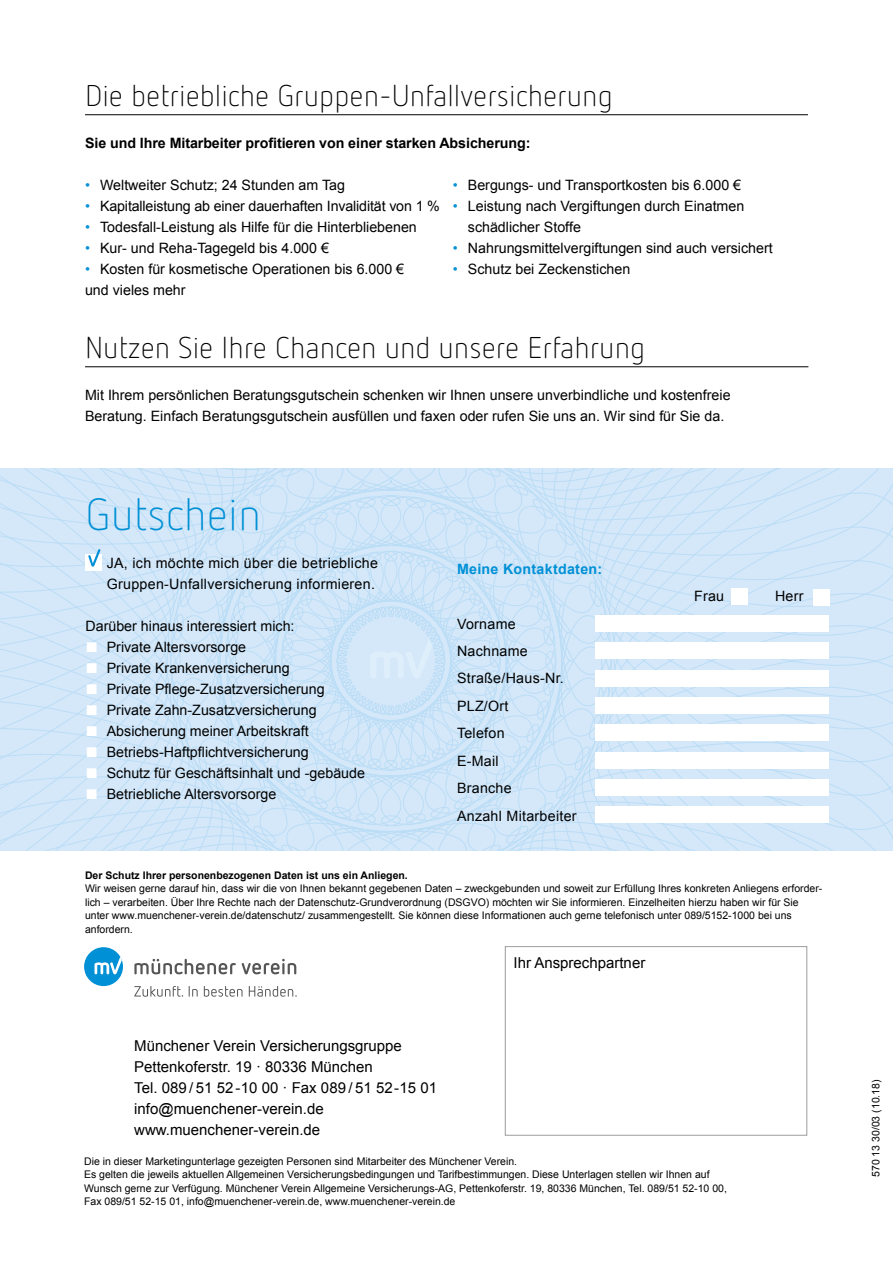
<style>
.page{position:relative;width:893px;height:1263px;background:#fff}
.page>*{position:absolute;margin:0;border:0;box-sizing:border-box;transform-origin:0 0}
.t1{font:300 45px "Netto OT";color:#0090d6}
.t2{font:300 30px "Netto OT";color:#000}
.t3{font:15px/21px "Arial";color:#000}
.t4{font:14.25px/21px "Arial";color:#000}
.t5{font:14.25px/27.5px "Arial";letter-spacing:.02em;color:#000}
.t6{font:700 14.25px "Arial";letter-spacing:-.005em;color:#000}
.t7{font:700 14.25px "Arial";letter-spacing:.02em;color:#0090d6}
.t8{font:10.5px/13.5px "Arial";color:#000}
.t9{font:700 10.5px "Arial";color:#000}
.s1{color:#0090d6}
.s2{font-size:21px;color:#fff}
</style>
<div class="page">
<svg style="left:0;top:468px;width:893px;height:383px;background:#cfe6f8"></svg>
<div style="left:86px;top:554px;width:16px;height:16px;background:#fff"></div>
<svg style="left:88px;top:549px;width:12px;height:18px"></svg>
<div style="left:595px;top:615px;width:234px;height:17px;background:#fff"></div>
<div style="left:595px;top:643px;width:234px;height:16px;background:#fff"></div>
<div style="left:595px;top:670px;width:234px;height:16px;background:#fff"></div>
<div style="left:595px;top:697px;width:234px;height:17px;background:#fff"></div>
<div style="left:595px;top:725px;width:234px;height:16px;background:#fff"></div>
<div style="left:595px;top:752px;width:234px;height:16px;background:#fff"></div>
<div style="left:347px;top:617px;width:88px;height:88px;background:#d4e8f9;border-radius:50%"></div>
<svg style="left:371px;top:639px;width:61px;height:39px"></svg>
<hr style="left:85px;top:114px;width:723px;height:1px;background:#000">
<hr style="left:85px;top:366px;width:723px;height:1px;background:#000">
<div style="left:595px;top:807px;width:234px;height:16px;background:#fff"></div>
<div style="left:595px;top:779px;width:234px;height:17px;background:#fff"></div>
<div style="left:505px;top:946px;width:302px;height:189px;border:1px solid #9c9d9d"></div>
<svg style="left:134px;top:959px;width:102px;height:15px"></svg>
<svg style="left:242px;top:959px;width:54px;height:15px"></svg>
<svg style="left:134px;top:986px;width:49px;height:11px"></svg>
<svg style="left:189px;top:986px;width:9px;height:11px"></svg>
<svg style="left:204px;top:986px;width:39px;height:11px"></svg>
<svg style="left:249px;top:986px;width:48px;height:11px"></svg>
<div style="left:84px;top:947px;width:39px;height:39px;background:#0090d6;border-radius:50%"></div>
<svg style="left:95px;top:957px;width:27px;height:17px"></svg>
<div style="left:813px;top:589px;width:16px;height:16px;background:#fff"></div>
<div style="left:731px;top:588px;width:17px;height:16px;background:#fff"></div>
<h2 class="t2" style="left:85px;top:78px;width:529px">Die betriebliche Gruppen-Unfallversicherung</h2>
<p class="t6" style="left:85px;top:134px;width:447px">Sie und Ihre Mitarbeiter profitieren von einer starken Absicherung:</p>
<p class="t4" style="left:85px;top:175px;width:262px"><span class="s1">•</span> Weltweiter Schutz; 24 Stunden am Tag</p>
<p class="t4" style="left:85px;top:196px;width:356px"><span class="s1">•</span> Kapitalleistung ab einer dauerhaften Invalidität von 1 %</p>
<p class="t4" style="left:85px;top:217px;width:333px"><span class="s1">•</span> Todesfall-Leistung als Hilfe für die Hinterbliebenen</p>
<p class="t4" style="left:85px;top:238px;width:245px"><span class="s1">•</span> Kur- und Reha-Tagegeld bis 4.000 €</p>
<p class="t4" style="left:85px;top:259px;width:321px"><span class="s1">•</span> Kosten für kosmetische Operationen bis 6.000 €</p>
<p class="t4" style="left:85px;top:280px;width:102px">und vieles mehr</p>
<p class="t4" style="left:453px;top:175px;width:290px"><span class="s1">•</span> Bergungs- und Transportkosten bis 6.000 €</p>
<p class="t4" style="left:468px;top:196px;width:278px;text-indent:-15px"><span class="s1">•</span> Leistung nach Vergiftungen durch Einatmen schädlicher Stoffe</p>
<p class="t4" style="left:453px;top:238px;width:321px"><span class="s1">•</span> Nahrungsmittelvergiftungen sind auch versichert</p>
<p class="t4" style="left:453px;top:259px;width:179px"><span class="s1">•</span> Schutz bei Zeckenstichen</p>
<h2 class="t2" style="left:85px;top:330px;width:562px">Nutzen Sie Ihre Chancen und unsere Erfahrung</h2>
<p class="t4" style="left:85px;top:385px;width:647px">Mit Ihrem persönlichen Beratungsgutschein schenken wir Ihnen unsere unverbindliche und kostenfreie<br>Beratung. Einfach Beratungsgutschein ausfüllen und faxen oder rufen Sie uns an. Wir sind für Sie da.</p>
<h1 class="t1" style="left:86px;top:487px;width:177px">Gutschein</h1>
<p class="t5" style="left:107px;top:553px;width:273px;line-height:21px">JA, ich möchte mich über die betriebliche<br>Gruppen-Unfallversicherung informieren.</p>
<p class="t4" style="left:86px;top:616px;width:211px">Darüber hinaus interessiert mich:</p>
<p class="t4" style="left:86px;top:637px;width:162px"><span class="s2">■</span> Private Altersvorsorge</p>
<p class="t4" style="left:86px;top:658px;width:206px"><span class="s2">■</span> Private Krankenversicherung</p>
<p class="t4" style="left:86px;top:679px;width:241px"><span class="s2">■</span> Private Pflege-Zusatzversicherung</p>
<p class="t4" style="left:86px;top:700px;width:233px"><span class="s2">■</span> Private Zahn-Zusatzversicherung</p>
<p class="t4" style="left:86px;top:721px;width:225px"><span class="s2">■</span> Absicherung meiner Arbeitskraft</p>
<p class="t4" style="left:86px;top:742px;width:225px"><span class="s2">■</span> Betriebs-Haftpflichtversicherung</p>
<p class="t4" style="left:86px;top:763px;width:281px"><span class="s2">■</span> Schutz für Geschäftsinhalt und -gebäude</p>
<p class="t4" style="left:86px;top:784px;width:192px"><span class="s2">■</span> Betriebliche Altersvorsorge</p>
<p class="t7" style="left:457px;top:559px;width:147px">Meine Kontaktdaten:</p>
<p class="t5" style="left:457px;top:610px;width:121px">Vorname<br>Nachname<br>Straße/Haus-Nr.<br>PLZ/Ort<br>Telefon<br>E-Mail<br>Branche<br>Anzahl Mitarbeiter</p>
<p class="t4" style="left:694px;top:586px;width:32px">Frau</p>
<p class="t4" style="left:775px;top:586px;width:30px">Herr</p>
<p class="t9" style="left:85px;top:868px;width:324px">Der Schutz Ihrer personenbezogenen Daten ist uns ein Anliegen.</p>
<p class="t8" style="left:85px;top:882px;width:739px">Wir weisen gerne darauf hin, dass wir die von Ihnen bekannt gegebenen Daten – zweckgebunden und soweit zur Erfüllung Ihres konkreten Anliegens erforder&shy;lich – verarbeiten. Über Ihre Rechte nach der Datenschutz-Grundverordnung (DSGVO) möchten wir Sie informieren. Einzelheiten hierzu haben wir für Sie unter www.muenchener-verein.de/datenschutz/ zusammengestellt. Sie können diese Informationen auch gerne telefonisch unter 089/5152-1000 bei uns anfordern.</p>
<p class="t3" style="left:514px;top:952px;width:133px">Ihr Ansprechpartner</p>
<p class="t3" style="left:134px;top:1035px;width:304px">Münchener Verein Versicherungsgruppe Pettenkoferstr. 19 · 80336 München<br>Tel. 089 / 51 52-10 00 · Fax 089 / 51 52-15 01 info@muenchener-verein.de www.muenchener-verein.de</p>
<p class="t8" style="left:84px;top:1154px;width:644px">Die in dieser Marketingunterlage gezeigten Personen sind Mitarbeiter des Münchener Verein.<br>Es gelten die jeweils aktuellen Allgemeinen Versicherungsbedingungen und Tarifbestimmungen. Diese Unterlagen stellen wir Ihnen auf Wunsch gerne zur Verfügung. Münchener Verein Allgemeine Versicherungs-AG, Pettenkoferstr. 19, 80336 München, Tel. 089/51 52-10 00, Fax 089/51 52-15 01, info@muenchener-verein.de, www.muenchener-verein.de</p>
<p class="t8" style="left:869px;top:1177px;width:99px;rotate:-90deg">570 13 30/03 (10.18)</p>
</div>
